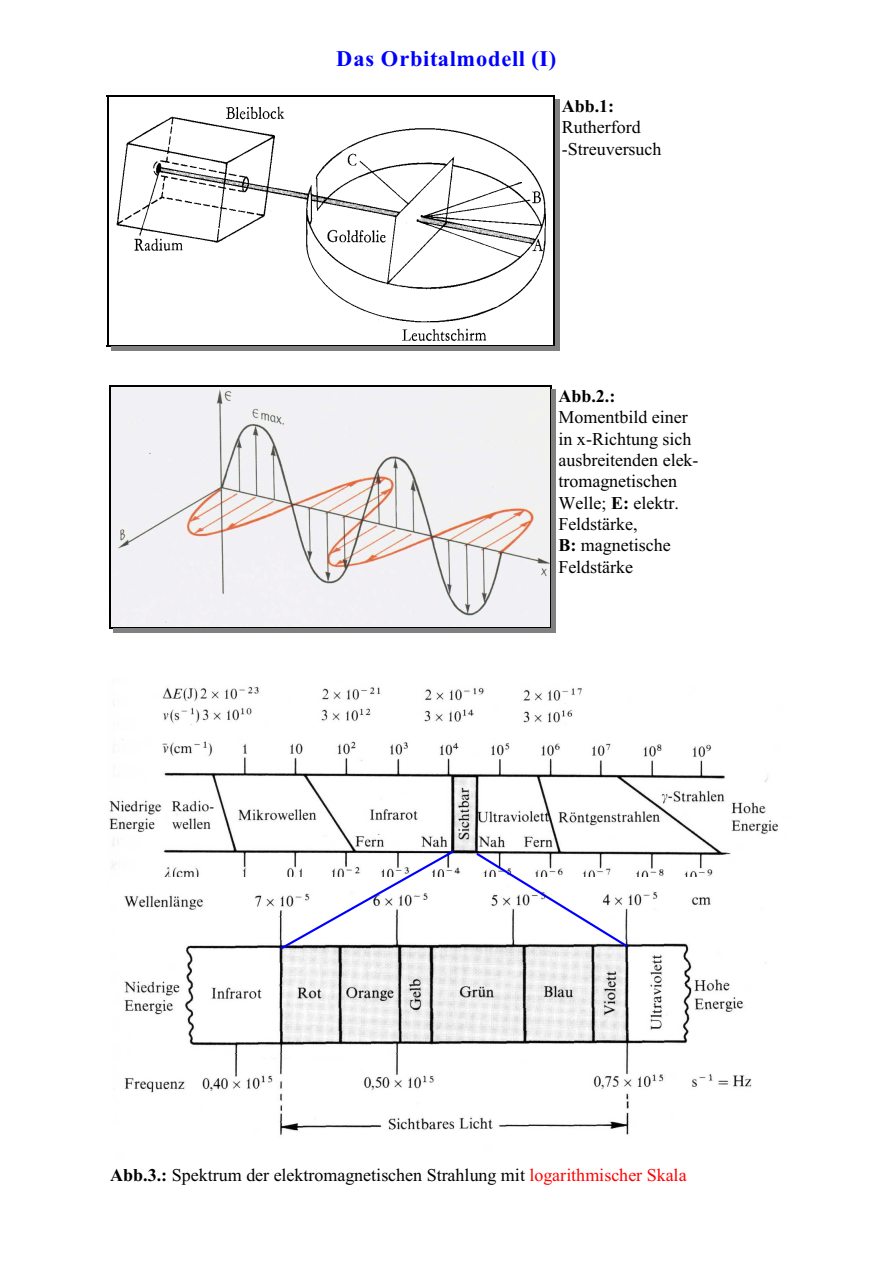
<style>
.page{position:relative;width:894px;height:1263px;background:#fff}
.page>*{position:absolute;margin:0;border:0;box-sizing:border-box;transform-origin:0 0}
.t1{font:700 22.35px "Times New Roman";letter-spacing:.03em;color:#00f}
.t2{font:18px/21.3px "Times New Roman";color:#000}
.t3{font:700 18px "Times New Roman";color:#000}
.s1{font-weight:700}
.s2{color:#f00}
</style>
<div class="page">
<img style="left:111px;top:386px;width:440px;height:241px">
<hr style="left:109px;top:385px;width:2px;height:243px;background:#000">
<hr style="left:551px;top:385px;width:1px;height:243px;background:#000">
<hr style="left:109px;top:385px;width:443px;height:1px;background:#000">
<hr style="left:109px;top:627px;width:443px;height:1px;background:#000">
<hr style="left:552px;top:389px;width:4px;height:244px;background:#808080">
<div style="left:113px;top:628px;width:443px;height:5px;background:#808080"></div>
<img style="left:108px;top:96px;width:446px;height:249px">
<hr style="left:107px;top:95px;width:1px;height:251px;background:#000">
<hr style="left:554px;top:95px;width:1px;height:251px;background:#000">
<hr style="left:107px;top:95px;width:448px;height:1px;background:#000">
<hr style="left:107px;top:345px;width:448px;height:1px;background:#000">
<hr style="left:555px;top:99px;width:4px;height:251px;background:#808080">
<hr style="left:111px;top:346px;width:448px;height:4px;background:#808080">
<img style="left:109px;top:686px;width:670px;height:191px">
<img style="left:124px;top:892px;width:642px;height:244px">
<svg style="left:278px;top:848px;width:178px;height:104px"></svg>
<svg style="left:474px;top:851px;width:156px;height:98px"></svg>
<p class="t1" style="left:336px;top:51px;width:222px">Das Orbitalmodell (I)</p>
<p class="t3" style="left:562px;top:100px;width:54px">Abb.1:</p>
<p class="t2" style="left:562px;top:118px;width:101px">Rutherford -Streuversuch</p>
<p class="t3" style="left:558px;top:390px;width:59px">Abb.2.:</p>
<p class="t2" style="left:558px;top:408px;width:142px">Momentbild einer in x-Richtung sich ausbreitenden elek&shy;tromagnetischen<br>Welle; <span class="s1">E:</span> elektr.<br>Feldstärke,<br><span class="s1">B:</span> magnetische<br>Feldstärke</p>
<p class="t2" style="left:110px;top:1166px;width:578px"><span class="s1">Abb.3.:</span> Spektrum der elektromagnetischen Strahlung mit <span class="s2">logarithmischer Skala</span></p>
</div>
